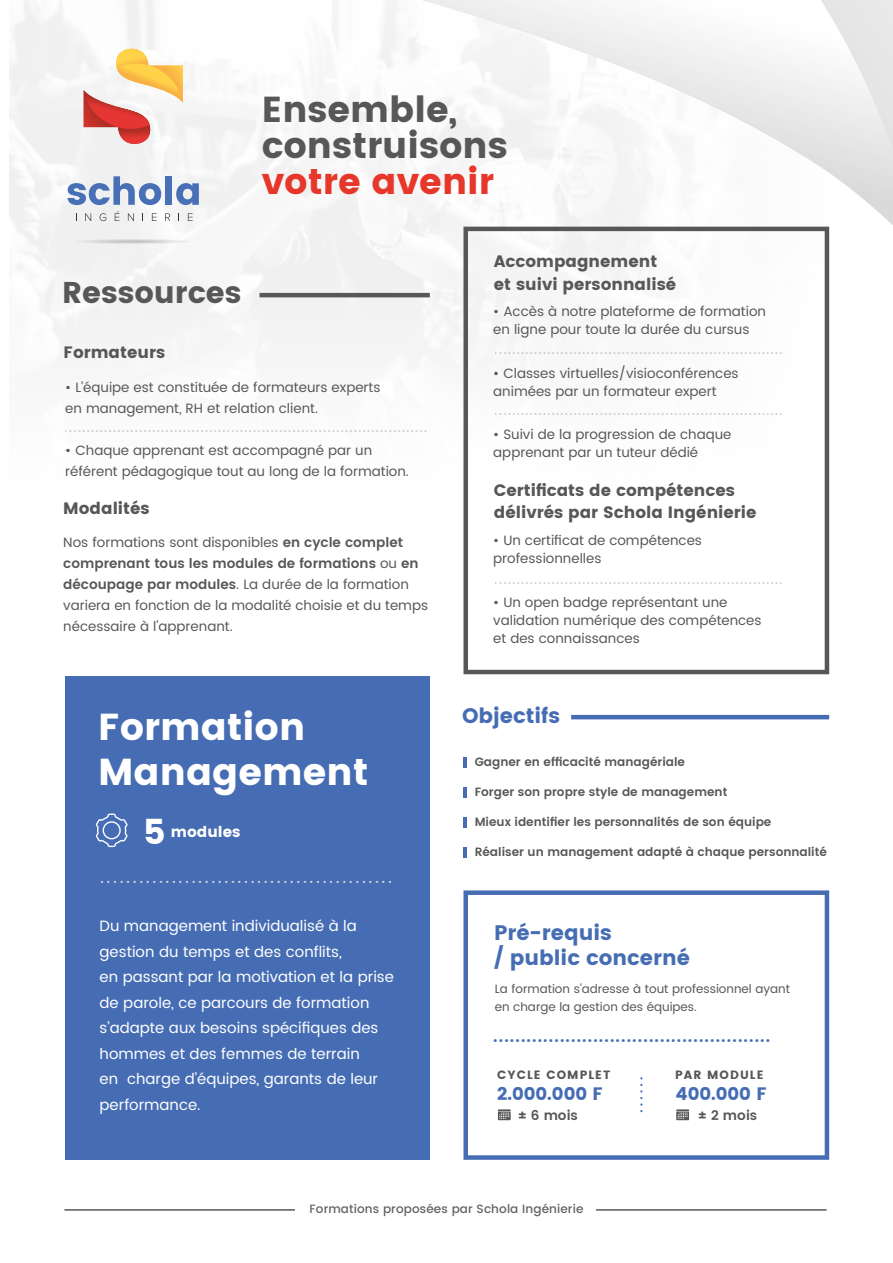
<style>
.page{position:relative;width:893px;height:1263px;background:#fff}
.page>*{position:absolute;margin:0;border:0;box-sizing:border-box;transform-origin:0 0}
.t1{font:37.5px/45px "Poppins";color:#fff}
.t2{font:36px/36px "Poppins";color:#575756}
.t3{font:36px "Poppins";color:#e7362a}
.t4{font:34.5px "Poppins";color:#fff}
.t5{font:30px "Poppins";color:#575756}
.t6{font:21px/25.2px "Poppins";color:#466db4}
.t7{font:600 18px "Poppins";color:#466db4}
.t8{font:18px "Poppins";color:#466db4}
.t9{font:16.5px/22.5px "Poppins";color:#575756}
.t10{font:15px/25.5px "Poppins";color:#fff}
.t11{font:15px "Poppins";color:#fff}
.t12{font:13.5px/21px "Poppins";color:#575756}
.t13{font:600 13.5px "Poppins";color:#d7d7d7}
.t14{font:600 13.5px "Poppins";color:#575756}
.t15{font:600 12px/19.5px "Poppins";color:#575756}
.t16{font:12px/18px "Poppins";color:#575756}
.t17{font:500 12px "Poppins";letter-spacing:.01em;color:#616160}
.t18{font:12px "Poppins";letter-spacing:.09em;color:#575756}
.s1{font-weight:600}
</style>
<div class="page">
<div style="left:0;top:0;width:893px;height:566px;background:#fafafa"></div>
<svg style="left:423px;top:0;width:470px;height:225px"></svg>
<div style="left:65px;top:676px;width:365px;height:484px;background:#466db4"></div>
<svg style="left:44px;top:237px;width:178px;height:8px"></svg>
<svg style="left:68px;top:176px;width:93px;height:29px"></svg>
<div style="left:165px;top:176px;width:7px;height:29px;background:#4770b6"></div>
<svg style="left:176px;top:183px;width:23px;height:22px"></svg>
<svg style="left:84px;top:49px;width:99px;height:95px"></svg>
<svg style="left:85px;top:213px;width:6px;height:8px"></svg>
<svg style="left:100px;top:213px;width:6px;height:8px"></svg>
<svg style="left:115px;top:211px;width:4px;height:10px"></svg>
<svg style="left:128px;top:213px;width:6px;height:8px"></svg>
<svg style="left:152px;top:213px;width:5px;height:8px"></svg>
<svg style="left:165px;top:213px;width:5px;height:8px"></svg>
<svg style="left:188px;top:213px;width:5px;height:8px"></svg>
<hr style="left:571px;top:715px;width:258px;height:4px;background:#466db4">
<hr style="left:259px;top:293px;width:171px;height:4px;background:#575756">
<hr style="left:596px;top:1209px;width:230px;height:2px;background:#575756">
<hr style="left:64px;top:1209px;width:231px;height:2px;background:#575756">
<svg style="left:464px;top:757px;width:3px;height:11px"></svg>
<svg style="left:464px;top:787px;width:3px;height:11px"></svg>
<svg style="left:464px;top:817px;width:3px;height:11px"></svg>
<svg style="left:464px;top:847px;width:3px;height:11px"></svg>
<svg style="left:463px;top:890px;width:366px;height:270px"></svg>
<svg style="left:463px;top:227px;width:366px;height:447px"></svg>
<svg style="left:498px;top:1109px;width:13px;height:11px"></svg>
<svg style="left:676px;top:1109px;width:13px;height:11px"></svg>
<svg style="left:96px;top:813px;width:32px;height:34px"></svg>
<svg style="left:640px;top:1077px;width:2px;height:35px"></svg>
<h2 class="t2" style="left:262px;top:92px;width:247px">Ensemble, construisons</h2>
<h2 class="t3" style="left:262px;top:161px;width:234px">votre avenir</h2>
<h3 class="t5" style="left:62px;top:275px;width:181px">Ressources</h3>
<p class="t9" style="left:494px;top:250px;width:184px">Accompagnement et suivi personnalisé</p>
<p class="t9" style="left:64px;top:341px;width:103px">Formateurs</p>
<p class="t12" style="left:65px;top:378px;width:317px">• L’équipe est constituée de formateurs experts en management, RH et relation client.</p>
<p class="t12" style="left:65px;top:441px;width:345px">• Chaque apprenant est accompagné par un référent pédagogique tout au long de la formation.</p>
<p class="t15" style="left:65px;top:418px;width:364px">................................................................................... .</p>
<p class="t9" style="left:63px;top:497px;width:88px">Modalités</p>
<p class="t12" style="left:63px;top:532px;width:366px">Nos formations sont disponibles <span class="s1">en cycle complet comprenant tous les modules de formations</span> ou <span class="s1">en découpage par modules</span>. La durée de la formation variera en fonction de la modalité choisie et du temps nécessaire à l'apprenant.</p>
<h1 class="t1" style="left:98px;top:705px;width:272px">Formation<br>Management</h1>
<h3 class="t4" style="left:143px;top:812px;width:24px">5</h3>
<p class="t11" style="left:171px;top:823px;width:71px">modules</p>
<p class="t13" style="left:100px;top:868px;width:293px">.............................................</p>
<p class="t12" style="left:493px;top:303px;width:274px;line-height:18px">• Accès à notre plateforme de formation en ligne pour toute la durée du cursus</p>
<p class="t12" style="left:493px;top:364px;width:247px;line-height:18px">• Classes virtuelles/visioconférences animées par un formateur expert</p>
<p class="t12" style="left:493px;top:426px;width:240px;line-height:18px">• Suivi de la progression de chaque apprenant par un tuteur dédié</p>
<p class="t15" style="left:495px;top:340px;width:289px">.................................................................. .</p>
<p class="t15" style="left:495px;top:401px;width:289px">..................................................................</p>
<p class="t9" style="left:494px;top:479px;width:264px">Certificats de compétences délivrés par Schola Ingénierie</p>
<p class="t12" style="left:493px;top:532px;width:210px;line-height:18px">• Un certificat de compétences professionnelles</p>
<p class="t12" style="left:493px;top:593px;width:270px;line-height:18px">• Un open badge représentant une validation numérique des compétences et des connaissances</p>
<p class="t15" style="left:495px;top:570px;width:289px">..................................................................</p>
<h3 class="t6" style="left:462px;top:703px;width:99px">Objectifs</h3>
<p class="t15" style="left:475px;top:752px;width:212px">Gagner en efficacité managériale</p>
<p class="t15" style="left:475px;top:782px;width:254px">Forger son propre style de management</p>
<p class="t15" style="left:475px;top:813px;width:298px">Mieux identifier les personnalités de son équipe</p>
<p class="t15" style="left:475px;top:843px;width:354px">Réaliser un management adapté à chaque personnalité</p>
<p class="t10" style="left:100px;top:914px;width:296px">Du management individualisé à la gestion du temps et des conflits,<br>en passant par la motivation et la prise de parole, ce parcours de formation s’adapte aux besoins spécifiques des hommes et des femmes de terrain<br>en charge d’équipes, garants de leur performance.</p>
<h3 class="t6" style="left:494px;top:920px;width:197px">Pré-requis<br>/ public concerné</h3>
<p class="t16" style="left:495px;top:980px;width:297px">La formation s'adresse à tout professionnel ayant en charge la gestion des équipes.</p>
<h3 class="t7" style="left:493px;top:1022px;width:278px">..................................................</h3>
<p class="t18" style="left:497px;top:1067px;width:115px">CYCLE COMPLET</p>
<p class="t18" style="left:675px;top:1067px;width:90px">PAR MODULE</p>
<h3 class="t8" style="left:497px;top:1083px;width:107px">2.000.000 F</h3>
<p class="t14" style="left:518px;top:1105px;width:62px">± 6 mois</p>
<p class="t14" style="left:698px;top:1105px;width:61px">± 2 mois</p>
<h3 class="t8" style="left:675px;top:1083px;width:93px">400.000 F</h3>
<p class="t17" style="left:310px;top:1200px;width:275px">Formations proposées par Schola Ingénierie</p>
</div>
